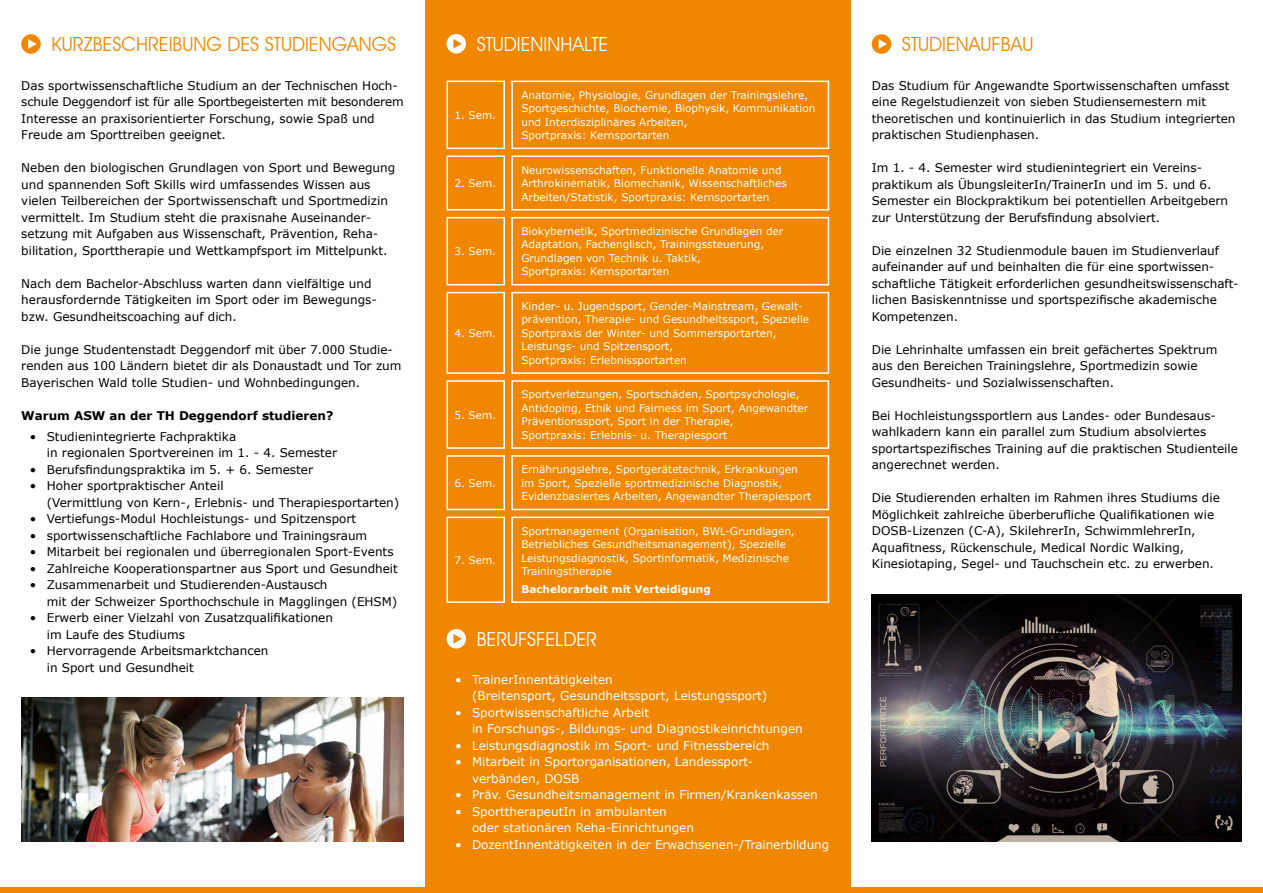
<style>
.page{position:relative;width:1263px;height:893px;background:#fff}
.page>*{position:absolute;margin:0;border:0;box-sizing:border-box;transform-origin:0 0}
.t1{font:19.5px "Avant Garde IT Cby BT";color:#f18700}
.t2{font:19.5px "Avant Garde IT Cby BT";color:#fff}
.t3{font:12px/16.5px "Verdana";color:#000}
.t4{font:12px/16.5px "Verdana";color:#fff}
.t5{font:700 12px "Verdana";color:#000}
.t6{font:10.5px/13.5px "Verdana";color:#fff}
.t7{font:700 10.5px "Verdana";color:#fff}
</style>
<div class="page">
<div style="left:0;top:888px;width:1263px;height:5px;background:#f18700"></div>
<div style="left:425px;top:0;width:425px;height:893px;background:#f18700"></div>
<div style="left:446px;top:34px;width:20px;height:20px;background:#fff;border-radius:50%"></div>
<svg style="left:453px;top:39px;width:9px;height:10px"></svg>
<div style="left:21px;top:34px;width:20px;height:20px;background:#f18700;border-radius:50%"></div>
<svg style="left:28px;top:39px;width:9px;height:10px"></svg>
<div style="left:872px;top:34px;width:19px;height:20px;background:#f18700;border-radius:50%"></div>
<svg style="left:879px;top:39px;width:8px;height:10px"></svg>
<div style="left:446px;top:629px;width:20px;height:19px;background:#fff;border-radius:50%"></div>
<svg style="left:453px;top:634px;width:9px;height:10px"></svg>
<div style="left:511px;top:81px;width:318px;height:68px;border:2px solid #fff"></div>
<div style="left:446px;top:81px;width:59px;height:68px;border:2px solid #fff"></div>
<div style="left:511px;top:155px;width:318px;height:56px;border:2px solid #fff"></div>
<div style="left:446px;top:155px;width:59px;height:56px;border:2px solid #fff"></div>
<div style="left:511px;top:217px;width:318px;height:68px;border:2px solid #fff"></div>
<div style="left:446px;top:217px;width:59px;height:68px;border:2px solid #fff"></div>
<div style="left:446px;top:292px;width:59px;height:82px;border:2px solid #fff"></div>
<div style="left:511px;top:455px;width:318px;height:55px;border:2px solid #fff"></div>
<div style="left:446px;top:455px;width:59px;height:55px;border:2px solid #fff"></div>
<div style="left:511px;top:517px;width:318px;height:86px;border:2px solid #fff"></div>
<div style="left:446px;top:517px;width:59px;height:86px;border:2px solid #fff"></div>
<div style="left:511px;top:380px;width:318px;height:69px;border:2px solid #fff"></div>
<div style="left:446px;top:380px;width:59px;height:69px;border:2px solid #fff"></div>
<div style="left:511px;top:292px;width:318px;height:82px;border:2px solid #fff"></div>
<img style="left:21px;top:698px;width:383px;height:144px">
<img style="left:872px;top:594px;width:369px;height:248px">
<h1 class="t1" style="left:51px;top:33px;width:346px">KURZBESCHREIBUNG DES STUDIENGANGS</h1>
<h1 class="t2" style="left:477px;top:32px;width:133px">STUDIENINHALTE</h1>
<p class="t3" style="left:21px;top:77px;width:384px">Das sportwissenschaftliche Studium an der Technischen Hoch&shy;schule Deggendorf ist für alle Sportbegeisterten mit besonderem Interesse an praxisorientierter Forschung, sowie Spaß und Freude am Sporttreiben geeignet.</p>
<p class="t3" style="left:21px;top:160px;width:376px">Neben den biologischen Grundlagen von Sport und Bewegung und spannenden Soft Skills wird umfassendes Wissen aus vielen Teilbereichen der Sportwissenschaft und Sportmedizin vermittelt. Im Studium steht die praxisnahe Auseinander&shy;setzung mit Aufgaben aus Wissenschaft, Prävention, Reha&shy;bilitation, Sporttherapie und Wettkampfsport im Mittelpunkt.</p>
<p class="t3" style="left:21px;top:275px;width:357px">Nach dem Bachelor-Abschluss warten dann vielfältige und herausfordernde Tätigkeiten im Sport oder im Bewegungs&shy;bzw. Gesundheitscoaching auf dich.</p>
<p class="t3" style="left:21px;top:341px;width:382px">Die junge Studentenstadt Deggendorf mit über 7.000 Studie&shy;renden aus 100 Ländern bietet dir als Donaustadt und Tor zum<br>Bayerischen Wald tolle Studien- und Wohnbedingungen.</p>
<p class="t5" style="left:21px;top:407px;width:314px">Warum ASW an der TH Deggendorf studieren?</p>
<p class="t3" style="left:47px;top:428px;width:292px;text-indent:-17px">• Studienintegrierte Fachpraktika<br>in regionalen Sportvereinen im 1. - 4. Semester</p>
<p class="t3" style="left:30px;top:461px;width:285px">• Berufsfindungspraktika im 5. + 6. Semester</p>
<p class="t3" style="left:47px;top:478px;width:354px;text-indent:-17px">• Hoher sportpraktischer Anteil<br>(Vermittlung von Kern-, Erlebnis- und Therapiesportarten)</p>
<p class="t3" style="left:30px;top:511px;width:328px">• Vertiefungs-Modul Hochleistungs- und Spitzensport</p>
<p class="t3" style="left:30px;top:527px;width:339px">• sportwissenschaftliche Fachlabore und Trainingsraum</p>
<p class="t3" style="left:30px;top:544px;width:365px">• Mitarbeit bei regionalen und überregionalen Sport-Events</p>
<p class="t3" style="left:30px;top:560px;width:370px">• Zahlreiche Kooperationspartner aus Sport und Gesundheit</p>
<p class="t3" style="left:47px;top:577px;width:352px;text-indent:-17px">• Zusammenarbeit und Studierenden-Austausch<br>mit der Schweizer Sporthochschule in Magglingen (EHSM)</p>
<p class="t3" style="left:47px;top:610px;width:288px;text-indent:-17px">• Erwerb einer Vielzahl von Zusatzqualifikationen im Laufe des Studiums</p>
<p class="t3" style="left:47px;top:643px;width:223px;text-indent:-17px">• Hervorragende Arbeitsmarktchancen in Sport und Gesundheit</p>
<p class="t6" style="left:454px;top:108px;width:43px">1. Sem.</p>
<p class="t6" style="left:454px;top:176px;width:43px">2. Sem.</p>
<p class="t6" style="left:454px;top:245px;width:43px">3. Sem.</p>
<p class="t6" style="left:454px;top:326px;width:43px">4. Sem.</p>
<p class="t6" style="left:454px;top:408px;width:43px">5. Sem.</p>
<p class="t6" style="left:454px;top:476px;width:43px">6. Sem.</p>
<p class="t6" style="left:454px;top:553px;width:43px">7. Sem.</p>
<p class="t6" style="left:521px;top:88px;width:295px">Anatomie, Physiologie, Grundlagen der Trainingslehre, Sportgeschichte, Biochemie, Biophysik, Kommunikation und Interdisziplinäres Arbeiten,<br>Sportpraxis: Kernsportarten</p>
<p class="t6" style="left:521px;top:163px;width:267px">Neurowissenschaften, Funktionelle Anatomie und<br>Arthrokinematik, Biomechanik, Wissenschaftliches<br>Arbeiten/Statistik, Sportpraxis: Kernsportarten</p>
<p class="t6" style="left:521px;top:224px;width:263px">Biokybernetik, Sportmedizinische Grundlagen der Adaptation, Fachenglisch, Trainingssteuerung, Grundlagen von Technik u. Taktik,<br>Sportpraxis: Kernsportarten</p>
<p class="t6" style="left:521px;top:299px;width:289px">Kinder- u. Jugendsport, Gender-Mainstream, Gewalt&shy;prävention, Therapie- und Gesundheitssport, Spezielle Sportpraxis der Winter- und Sommersportarten, Leistungs- und Spitzensport,<br>Sportpraxis: Erlebnissportarten</p>
<p class="t6" style="left:521px;top:388px;width:288px">Sportverletzungen, Sportschäden, Sportpsychologie, Antidoping, Ethik und Fairness im Sport, Angewandter Präventionssport, Sport in der Therapie,<br>Sportpraxis: Erlebnis- u. Therapiesport</p>
<p class="t6" style="left:521px;top:463px;width:291px">Ernährungslehre, Sportgerätetechnik, Erkrankungen im Sport, Spezielle sportmedizinische Diagnostik,<br>Evidenzbasiertes Arbeiten, Angewandter Therapiesport</p>
<p class="t6" style="left:521px;top:524px;width:275px">Sportmanagement (Organisation, BWL-Grundlagen, Betriebliches Gesundheitsmanagement), Spezielle Leistungsdiagnostik, Sportinformatik, Medizinische Trainingstherapie</p>
<p class="t7" style="left:521px;top:582px;width:191px">Bachelorarbeit mit Verteidigung</p>
<h1 class="t2" style="left:477px;top:627px;width:122px">BERUFSFELDER</h1>
<p class="t4" style="left:472px;top:671px;width:297px;text-indent:-17px">• TrainerInnentätigkeiten<br>(Breitensport, Gesundheitssport, Leistungssport)</p>
<p class="t4" style="left:472px;top:704px;width:332px;text-indent:-17px">• Sportwissenschaftliche Arbeit<br>in Forschungs-, Bildungs- und Diagnostikeinrichtungen</p>
<p class="t4" style="left:455px;top:737px;width:316px">• Leistungsdiagnostik im Sport- und Fitnessbereich</p>
<p class="t4" style="left:472px;top:754px;width:283px;text-indent:-17px">• Mitarbeit in Sportorganisationen, Landessport&shy;verbänden, DOSB</p>
<p class="t4" style="left:455px;top:787px;width:364px">• Präv. Gesundheitsmanagement in Firmen/Krankenkassen</p>
<p class="t4" style="left:472px;top:803px;width:223px;text-indent:-17px">• SporttherapeutIn in ambulanten oder stationären Reha-Einrichtungen</p>
<p class="t4" style="left:455px;top:836px;width:376px">• DozentInnentätigkeiten in der Erwachsenen-/Trainerbildung</p>
<h1 class="t1" style="left:902px;top:33px;width:133px">STUDIENAUFBAU</h1>
<p class="t3" style="left:872px;top:77px;width:365px">Das Studium für Angewandte Sportwissenschaften umfasst eine Regelstudienzeit von sieben Studiensemestern mit theoretischen und kontinuierlich in das Studium integrierten praktischen Studienphasen.</p>
<p class="t3" style="left:872px;top:160px;width:358px">Im 1. - 4. Semester wird studienintegriert ein Vereins&shy;praktikum als ÜbungsleiterIn/TrainerIn und im 5. und 6.<br>Semester ein Blockpraktikum bei potentiellen Arbeitgebern zur Unterstützung der Berufsfindung absolviert.</p>
<p class="t3" style="left:872px;top:242px;width:368px">Die einzelnen 32 Studienmodule bauen im Studienverlauf aufeinander auf und beinhalten die für eine sportwissen&shy;schaftliche Tätigkeit erforderlichen gesundheitswissenschaft&shy;lichen Basiskenntnisse und sportspezifische akademische Kompetenzen.</p>
<p class="t3" style="left:872px;top:341px;width:347px">Die Lehrinhalte umfassen ein breit gefächertes Spektrum aus den Bereichen Trainingslehre, Sportmedizin sowie<br>Gesundheits- und Sozialwissenschaften.</p>
<p class="t3" style="left:872px;top:407px;width:368px">Bei Hochleistungssportlern aus Landes- oder Bundesaus&shy;wahlkadern kann ein parallel zum Studium absolviertes sportartspezifisches Training auf die praktischen Studienteile angerechnet werden.</p>
<p class="t3" style="left:872px;top:490px;width:350px">Die Studierenden erhalten im Rahmen ihres Studiums die Möglichkeit zahlreiche überberufliche Qualifikationen wie DOSB-Lizenzen (C-A), SkilehrerIn, SchwimmlehrerIn, Aquafitness, Rückenschule, Medical Nordic Walking, Kinesiotaping, Segel- und Tauchschein etc. zu erwerben.</p>
</div>
